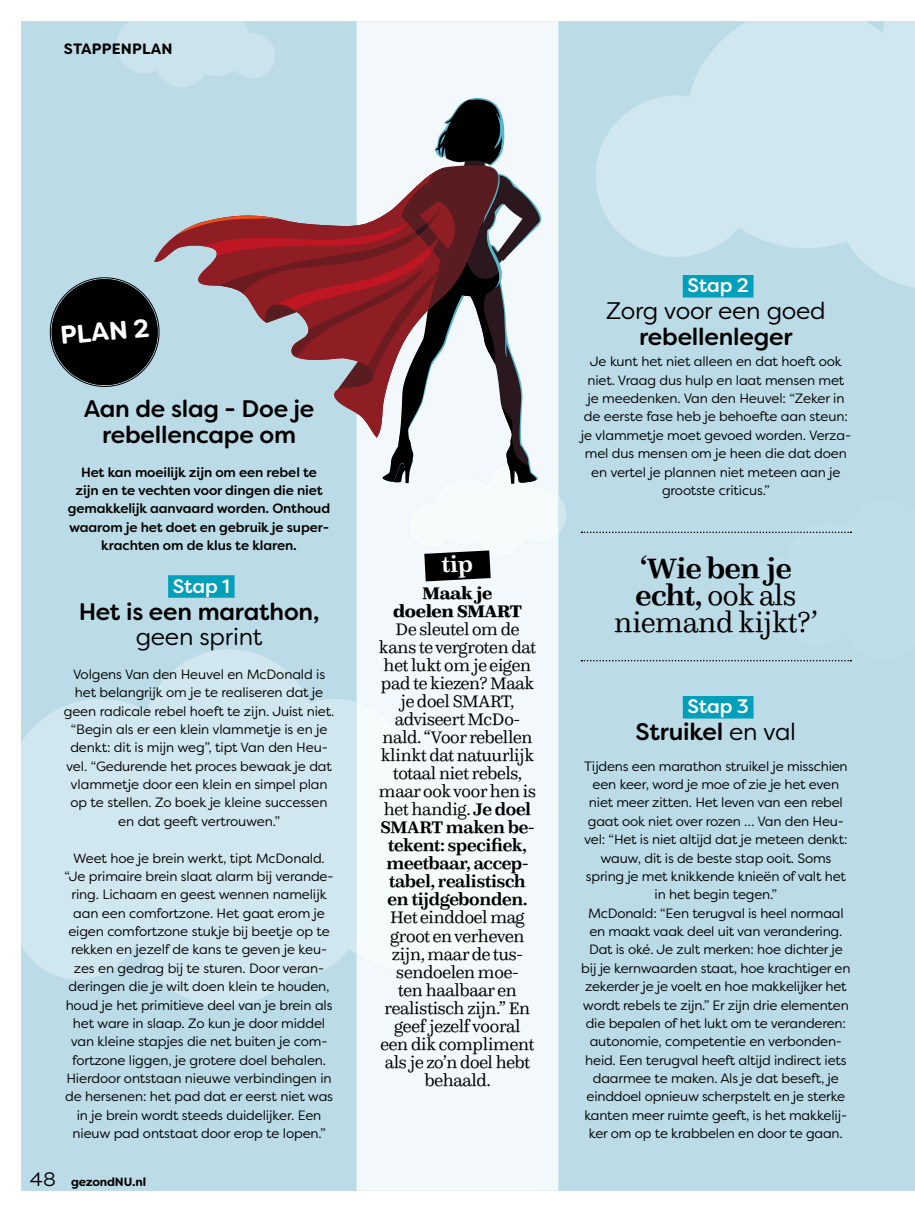
<style>
.page{position:relative;width:915px;height:1212px;background:#fff}
.page>*{position:absolute;margin:0;border:0;box-sizing:border-box;transform-origin:0 0}
.t1{font:300 30px/27px "Quixo OT";letter-spacing:-.01em;color:#000;text-align:center}
.t2{font:700 25.5px "Filson Soft";color:#fff}
.t3{font:500 24px/25.5px "Filson Soft";letter-spacing:-.01em;color:#000;text-align:center}
.t4{font:24px "Filson Soft";letter-spacing:-.01em;color:#000}
.t5{font:500 19.5px "Filson Soft";letter-spacing:-.01em;color:#fff}
.t6{font:300 18px/18px "Quixo OT";letter-spacing:-.015em;color:#000;text-align:center}
.t7{font:700 18px/18px "Quixo OT";letter-spacing:-.015em;color:#000;text-align:center}
.t8{font:700 15px "Filson Soft";letter-spacing:.01em;color:#000}
.t9{font:13.5px/18.3px "Filson Soft";letter-spacing:-.01em;color:#000;text-align:center}
.t10{font:500 13.5px/18.3px "Filson Soft";letter-spacing:-.01em;color:#000;text-align:center}
.t11{font:700 12px "Filson Soft";letter-spacing:-.015em;color:#000}
.s1{font-weight:400;font-size:19.5px}
.s2{font-weight:500}
.s3{font-weight:400}
</style>
<div class="page">
<div style="left:21px;top:21px;width:893px;height:1170px;background:#bbdce7"></div>
<svg style="left:595px;top:21px;width:319px;height:268px;background:#cbe4ec"></svg>
<svg style="left:21px;top:650px;width:335px;height:356px;background:#cde5ed"></svg>
<svg style="left:116px;top:21px;width:159px;height:66px;background:#c6e1ea"></svg>
<div style="left:356px;top:21px;width:202px;height:1170px;background:#f2f8fb"></div>
<div style="left:356px;top:702px;width:152px;height:270px;background:#f6fbfc"></div>
<div style="left:168px;top:575px;width:66px;height:23px;background:#009fba"></div>
<div style="left:682px;top:696px;width:71px;height:22px;background:#009fba"></div>
<div style="left:682px;top:275px;width:71px;height:22px;background:#009fba"></div>
<div style="left:581px;top:500px;width:333px;height:161px;background:#bbdce7"></div>
<svg style="left:48px;top:96px;width:518px;height:485px"></svg>
<p class="t8" style="left:64px;top:39px;width:110px">STAPPENPLAN</p>
<h2 class="t2" style="left:59px;top:319px;width:91px;rotate:-5deg">PLAN 2</h2>
<h3 class="t3" style="left:84px;top:396px;width:232px">Aan de slag - Doe je rebellencape om</h3>
<p class="t10" style="left:68px;top:463px;width:264px">Het kan moeilijk zijn om een rebel te zijn en te vechten voor dingen die niet gemakkelijk aanvaard worden. Onthoud waarom je het doet en gebruik je super&shy;krachten om de klus te klaren.</p>
<h3 class="t5" style="left:173px;top:573px;width:59px">Stap 1</h3>
<h3 class="t3" style="left:79px;top:598px;width:242px">Het is een marathon,</h3>
<h3 class="t4" style="left:136px;top:621px;width:128px">geen sprint</h3>
<p class="t9" style="left:64px;top:665px;width:272px">Volgens Van den Heuvel en McDonald is het belangrijk om je te realiseren dat je geen radicale rebel hoeft te zijn. Juist niet. “Begin als er een klein vlammetje is en je denkt: dit is mijn weg”, tipt Van den Heu&shy;vel. “Gedurende het proces bewaak je dat vlammetje door een klein en simpel plan op te stellen. Zo boek je kleine successen en dat geeft vertrouwen.”</p>
<p class="t9" style="left:65px;top:848px;width:270px">Weet hoe je brein werkt, tipt McDonald. “Je primaire brein slaat alarm bij verande&shy;ring. Lichaam en geest wennen namelijk aan een comfortzone. Het gaat erom je eigen comfortzone stukje bij beetje op te rekken en jezelf de kans te geven je keu&shy;zes en gedrag bij te sturen. Door veran&shy;deringen die je wilt doen klein te houden, houd je het primitieve deel van je brein als het ware in slaap. Zo kun je door middel van kleine stapjes die net buiten je com&shy;fortzone liggen, je grotere doel behalen.<br>Hierdoor ontstaan nieuwe verbindingen in de hersenen: het pad dat er eerst niet was in je brein wordt steeds duidelijker. Een nieuw pad ontstaat door erop te lopen.”</p>
<p class="t11" style="left:30px;top:1174px;width:118px"><span class="s1">48</span> gezondNU.nl</p>
<h3 class="t7" style="left:393px;top:584px;width:130px">Maak je doelen SMART</h3>
<p class="t6" style="left:379px;top:620px;width:159px">De sleutel om de kans te vergroten dat het lukt om je eigen pad te kiezen? Maak je doel SMART, adviseert McDo&shy;nald. “Voor rebellen klinkt dat natuurlijk totaal niet rebels, maar ook voor hen is het handig. <span class="s2">Je doel<br>SMART maken be&shy;tekent: specifiek, meetbaar, accep&shy;tabel, realistisch en tijdgebonden.</span></p>
<h3 class="t6" style="left:380px;top:908px;width:155px">Het einddoel mag groot en verheven zijn, maar de tus&shy;sendoelen moe-<br>ten haalbaar en realistisch zijn.” En geef jezelf vooral een dik compliment als je zo’n doel hebt behaald.</h3>
<h3 class="t5" style="left:687px;top:273px;width:63px">Stap 2</h3>
<h3 class="t4" style="left:605px;top:296px;width:221px">Zorg voor een goed</h3>
<h3 class="t3" style="left:639px;top:324px;width:155px">rebellenleger</h3>
<p class="t9" style="left:580px;top:352px;width:272px">Je kunt het niet alleen en dat hoeft ook niet. Vraag dus hulp en laat mensen met je meedenken. Van den Heuvel: “Zeker in de eerste fase heb je behoefte aan steun: je vlammetje moet gevoed worden. Verza&shy;mel dus mensen om je heen die dat doen en vertel je plannen niet meteen aan je grootste criticus.”</p>
<h1 class="t1" style="left:614px;top:554px;width:205px"><span class="s2">‘Wie ben je echt,</span> ook als niemand kijkt?’</h1>
<h3 class="t5" style="left:687px;top:694px;width:63px">Stap 3</h3>
<h3 class="t3" style="left:635px;top:719px;width:162px">Struikel <span class="s3">en val</span></h3>
<p class="t9" style="left:581px;top:757px;width:271px">Tijdens een marathon struikel je misschien een keer, word je moe of zie je het even niet meer zitten. Het leven van een rebel gaat ook niet over rozen … Van den Heu&shy;vel: “Het is niet altijd dat je meteen denkt: wauw, dit is de beste stap ooit. Soms spring je met knikkende knieën of valt het in het begin tegen.”<br>McDonald: “Een terugval is heel normaal en maakt vaak deel uit van verandering.<br>Dat is oké. Je zult merken: hoe dichter je bij je kernwaarden staat, hoe krachtiger en zekerder je je voelt en hoe makkelijker het wordt rebels te zijn.” Er zijn drie elementen die bepalen of het lukt om te veranderen: autonomie, competentie en verbonden&shy;heid. Een terugval heeft altijd indirect iets daarmee te maken. Als je dat beseft, je einddoel opnieuw scherpstelt en je sterke kanten meer ruimte geeft, is het makkelij&shy;ker om op te krabbelen en door te gaan.</p>
</div>
